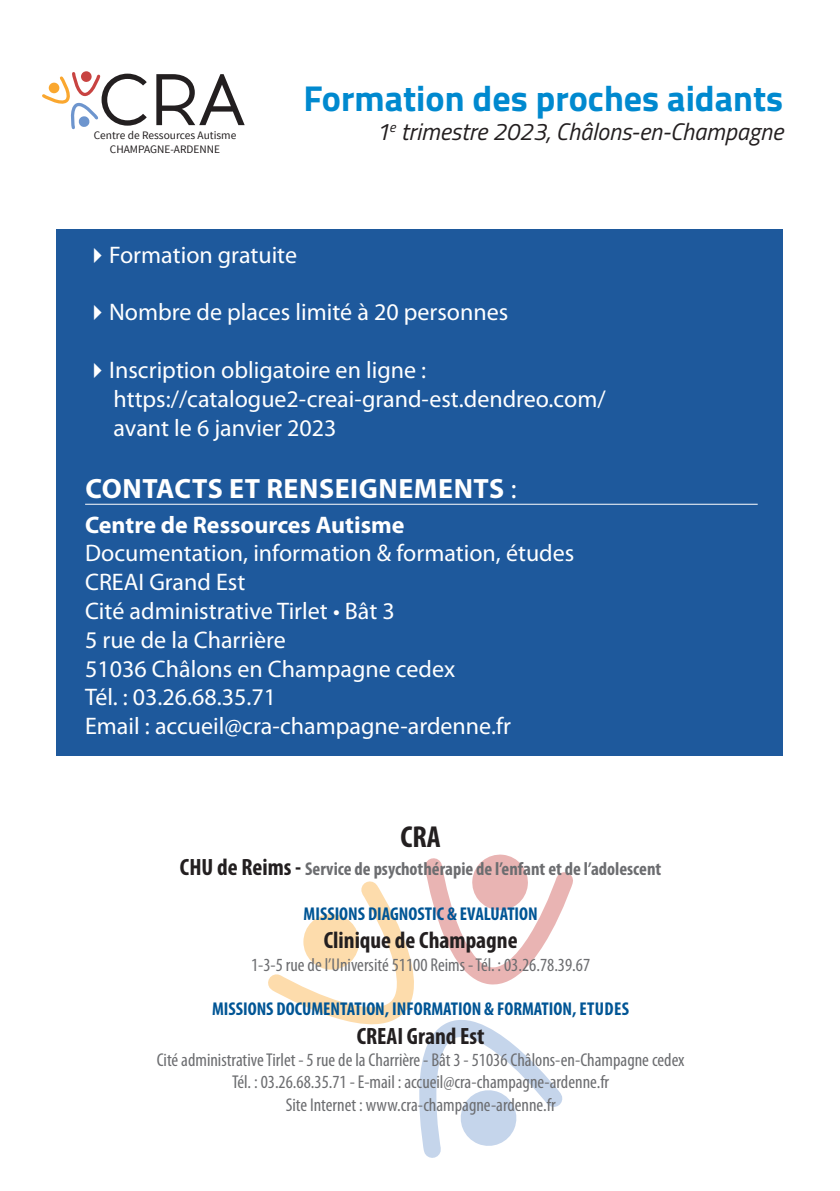
<style>
.page{position:relative;width:840px;height:1191px;background:#fff}
.page>*{position:absolute;margin:0;border:0;box-sizing:border-box;transform-origin:0 0}
.t1{font:700 36px "Titillium Web";color:#0089cf}
.t2{font:700 condensed 30.4px "Myriad Pro";color:#231f20}
.t3{font:700 28px "Myriad Pro";letter-spacing:.02em;color:#fff}
.t4{font:24px/28.8px "Myriad Pro";color:#fff}
.t5{font:italic 24px "Titillium Web";color:#231f20}
.t6{font:700 24px "Myriad Pro";color:#fff}
.t7{font:700 condensed 23.6px "Myriad Pro";color:#231f20}
.t8{font:condensed 18.6px "Myriad Pro";color:#6c6d70}
.t9{font:700 condensed 18.6px "Myriad Pro";color:#005595}
.t10{font:700 condensed 18.6px "Myriad Pro";color:#6c6d70}
.t11{font:11.4px/13.6px "Source Sans Pro";color:#231f20;text-align:center}
.s1{font-weight:400}
.s2{font-size:23.6px;color:#231f20}
</style>
<div class="page">
<div style="left:57px;top:229px;width:725px;height:526px;background:#1e599c"></div>
<hr style="left:85px;top:504px;width:672px;height:1px;background:#fff">
<svg style="left:156px;top:74px;width:88px;height:51px"></svg>
<svg style="left:42px;top:71px;width:105px;height:59px"></svg>
<svg style="left:268px;top:854px;width:304px;height:303px"></svg>
<p class="t11" style="left:94px;top:129px;width:144px">Centre de Ressources Autisme<br>CHAMPAGNE-ARDENNE</p>
<p class="t1" style="left:303px;top:71px;width:481px">Formation des proches aidants</p>
<p class="t5" style="left:375px;top:114px;width:409px">1<sup>e</sup> trimestre 2023, Châlons-en-Champagne</p>
<p class="t4" style="left:85px;top:240px;width:213px">✔Formation gratuite</p>
<p class="t4" style="left:85px;top:297px;width:424px">✔Nombre de places limité à 20 personnes</p>
<p class="t4" style="left:85px;top:355px;width:342px">✔Inscription obligatoire en ligne :</p>
<p class="t4" style="left:113px;top:384px;width:493px">https://catalogue2-creai-grand-est.dendreo.com/</p>
<p class="t4" style="left:113px;top:413px;width:224px">avant le 6 janvier 2023</p>
<p class="t3" style="left:85px;top:470px;width:432px">CONTACTS ET RENSEIGNEMENTS <span class="s1">:</span></p>
<p class="t6" style="left:85px;top:509px;width:320px">Centre de Ressources Autisme</p>
<p class="t4" style="left:85px;top:538px;width:490px">Documentation, information &amp; formation, études</p>
<p class="t4" style="left:85px;top:567px;width:162px">CREAI Grand Est</p>
<p class="t4" style="left:85px;top:596px;width:311px">Cité administrative Tirlet • Bât 3</p>
<p class="t4" style="left:85px;top:625px;width:371px">5 rue de la Charrière<br>51036 Châlons en Champagne cedex</p>
<p class="t4" style="left:85px;top:682px;width:192px">Tél. : 03.26.68.35.71</p>
<p class="t4" style="left:85px;top:711px;width:427px">Email : accueil@cra-champagne-ardenne.fr</p>
<p class="t2" style="left:400px;top:817px;width:42px">CRA</p>
<p class="t10" style="left:180px;top:857px;width:482px"><span class="s2">CHU de Reims -</span> Service de psychothérapie de l’enfant et de l’adolescent</p>
<p class="t9" style="left:303px;top:902px;width:236px">MISSIONS DIAGNOSTIC &amp; EVALUATION</p>
<p class="t7" style="left:323px;top:925px;width:195px">Clinique de Champagne</p>
<p class="t8" style="left:251px;top:953px;width:340px">1-3-5 rue de l’Université 51100 Reims - Tél. : 03.26.78.39.67</p>
<p class="t9" style="left:212px;top:997px;width:418px">MISSIONS DOCUMENTATION, INFORMATION &amp; FORMATION, ETUDES</p>
<p class="t7" style="left:356px;top:1021px;width:129px">CREAI Grand Est</p>
<p class="t8" style="left:157px;top:1048px;width:529px">Cité administrative Tirlet - 5 rue de la Charrière - Bât 3 - 51036 Châlons-en-Champagne cedex</p>
<p class="t8" style="left:232px;top:1071px;width:378px">Tél. : 03.26.68.35.71 - E-mail : accueil@cra-champagne-ardenne.fr</p>
<p class="t8" style="left:285px;top:1093px;width:271px">Site Internet : www.cra-champagne-ardenne.fr</p>
</div>
